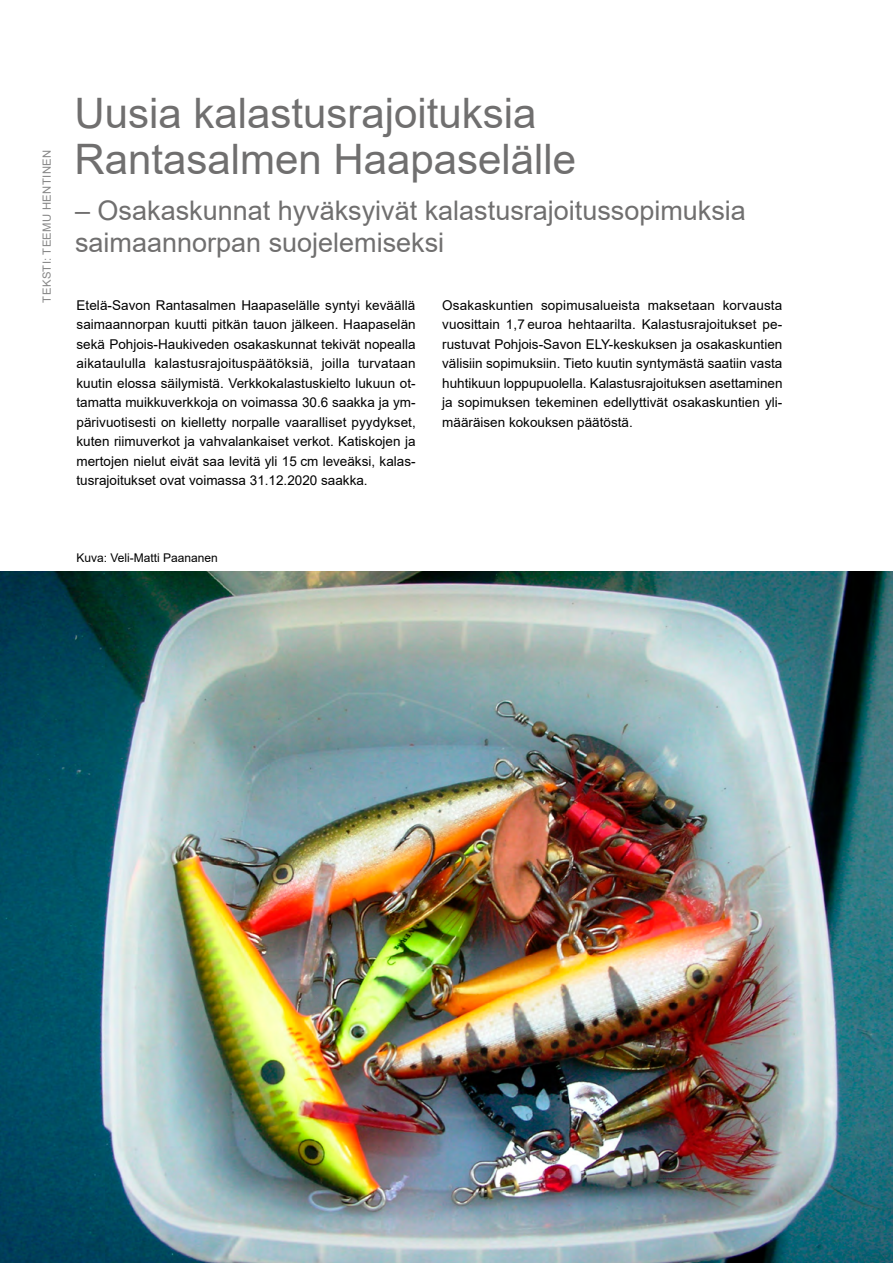
<style>
.page{position:relative;width:893px;height:1263px;background:#fff}
.page>*{position:absolute;margin:0;border:0;box-sizing:border-box;transform-origin:0 0}
.OTS_1{font:42px/46.5px "Arial";color:#706f6f}
.OTS_1-2{font:27px/31.5px "Arial";color:#706f6f}
.Leipis_eka_kpl{font:13.5px/19.5px "Arial";color:#000;text-align:justify}
.Kuvateksti_taulukko{font:12px "Arial";color:#000}
.Kirjoittajat_RYSÄ{font:11.25px "Arial";letter-spacing:.035em;color:#878787}
</style>
<div class="page">
<img style="left:0;top:572px;width:893px;height:691px">
<p class="Kirjoittajat_RYSÄ" style="left:39px;top:302px;width:154px;rotate:-90deg">TEKSTI: TEEMU HENTINEN</p>
<p class="OTS_1" style="left:74px;top:89px;width:503px">Uusia kalastusrajoituksia<br>Rantasalmen Haapaselälle</p>
<p class="OTS_1-2" style="left:75px;top:195px;width:672px">– Osakaskunnat hyväksyivät kalastusrajoitussopimuksia saimaannorpan suojelemiseksi</p>
<p class="Leipis_eka_kpl" style="left:77px;top:295px;width:341px">Etelä-Savon Rantasalmen Haapaselälle syntyi keväällä saimaannorpan kuutti pitkän tauon jälkeen. Haapaselän sekä Pohjois-Haukiveden osakaskunnat tekivät nopealla aikataululla kalastusrajoituspäätöksiä, joilla turvataan kuutin elossa säilymistä. Verkkokalastuskielto lukuun ot&shy;tamatta muikkuverkkoja on voimassa 30.6 saakka ja ym&shy;pärivuotisesti on kielletty norpalle vaaralliset pyydykset, kuten riimuverkot ja vahvalankaiset verkot. Katiskojen ja mertojen nielut eivät saa levitä yli 15 cm leveäksi, kalas&shy;tusrajoitukset ovat voimassa 31.12.2020 saakka.</p>
<p class="Leipis_eka_kpl" style="left:442px;top:295px;width:342px">Osakaskuntien sopimusalueista maksetaan korvausta vuosittain 1,7 euroa hehtaarilta. Kalastusrajoitukset pe&shy;rustuvat Pohjois-Savon ELY-keskuksen ja osakaskuntien välisiin sopimuksiin. Tieto kuutin syntymästä saatiin vasta huhtikuun loppupuolella. Kalastusrajoituksen asettaminen ja sopimuksen tekeminen edellyttivät osakaskuntien yli&shy;määräisen kokouksen päätöstä.</p>
<p class="Kuvateksti_taulukko" style="left:76px;top:550px;width:143px">Kuva: Veli-Matti Paananen</p>
</div>
